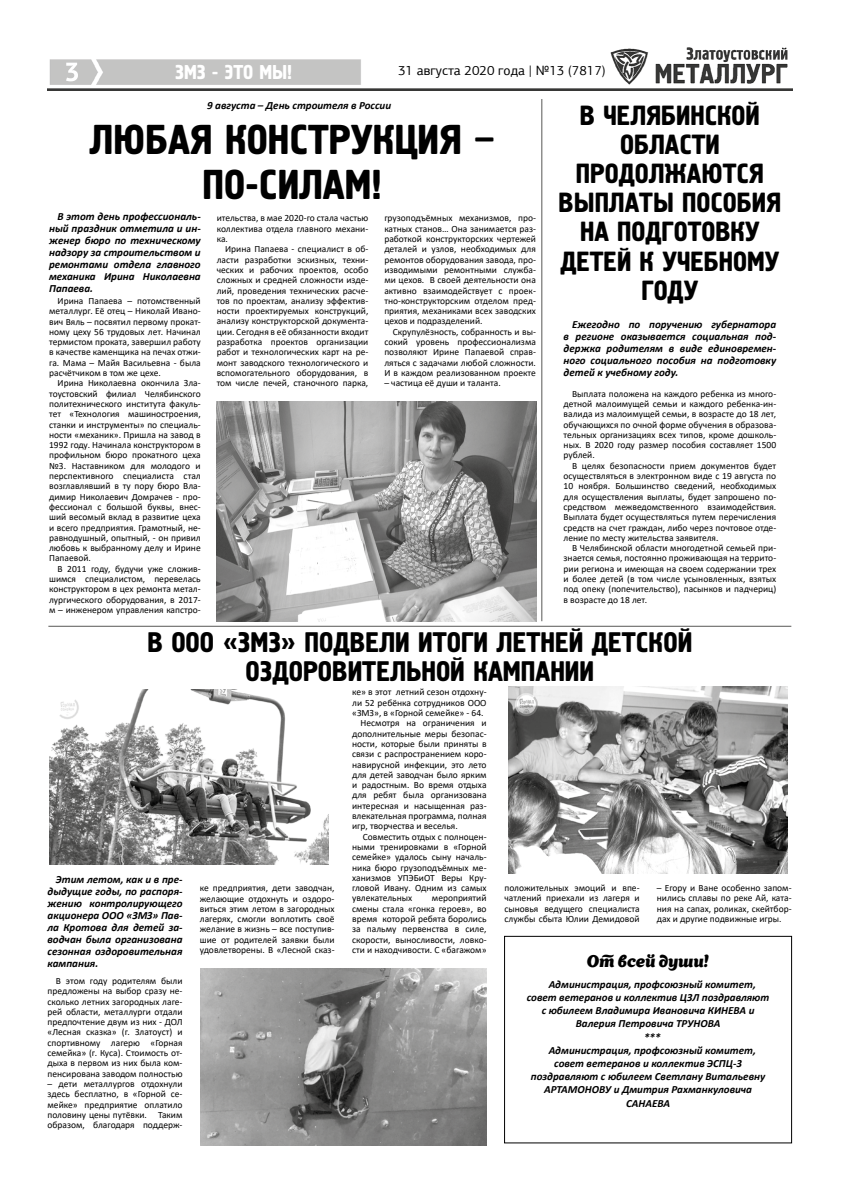
<style>
.page{position:relative;width:842px;height:1191px;background:#fff}
.page>*{position:absolute;margin:0;border:0;box-sizing:border-box;transform-origin:0 0}
.t1{font:41.7px/45.1px "Hermes";color:#000;text-align:center}
.t2{font:28.2px/29.6px "Hermes";color:#000;text-align:center}
.t3{font:27.6px/29px "Hermes";color:#000;text-align:center}
.t4{font:20px "Hermes";color:#fff}
.t5{font:16.6px "Appetite New";color:#000}
.t6{font:13.4px "PF Agora Sans Pro";color:#000}
.t7{font:italic 700 11px/12px "Calibri";color:#000;text-align:justify}
.t8{font:9.5px/10.3px "Calibri";color:#000;text-align:justify}
</style>
<div class="page">
<div style="left:504px;top:935px;width:288px;height:208px;border:1px solid #000"></div>
<img style="left:48px;top:47px;width:744px;height:44px">
<svg style="left:66px;top:63px;width:12px;height:18px"></svg>
<hr style="left:48px;top:626px;width:743px;height:1px;background:#575756">
<hr style="left:541px;top:99px;width:1px;height:522px;background:#575756">
<img style="left:216px;top:402px;width:321px;height:219px">
<img style="left:508px;top:686px;width:280px;height:187px">
<img style="left:201px;top:968px;width:285px;height:177px">
<img style="left:50px;top:690px;width:279px;height:174px">
<h3 class="t4" style="left:175px;top:61px;width:118px">ЗМЗ - ЭТО МЫ!</h3>
<h3 class="t6" style="left:398px;top:62px;width:209px">31 августа 2020 года | №13 (7817)</h3>
<p class="t7" style="left:207px;top:99px;width:185px">9 августа – День строителя в России</p>
<h1 class="t1" style="left:89px;top:118px;width:407px">ЛЮБАЯ КОНСТРУКЦИЯ –<br>ПО-СИЛАМ!</h1>
<p class="t7" style="left:49px;top:210px;width:153px;text-indent:8px">В этот день профессиональ&shy;ный праздник отметила и ин&shy;женер бюро по техническому надзору за строительством и ремонтами отдела главного механика Ирина Николаевна Папаева.</p>
<p class="t8" style="left:49px;top:295px;width:153px;text-indent:8px">Ирина Папаева – потомственный металлург. Её отец – Николай Ивано&shy;вич Вяль – посвятил первому прокат&shy;ному цеху 56 трудовых лет. Начинал термистом проката, завершил работу в качестве каменщика на печах отжи&shy;га. Мама – Майя Васильевна - была расчётчиком в том же цехе.</p>
<p class="t8" style="left:49px;top:378px;width:153px;text-indent:8px">Ирина Николаевна окончила Зла&shy;тоустовский филиал Челябинского политехнического института факуль&shy;тет «Технология машиностроения, станки и инструменты» по специаль&shy;ности «механик». Пришла на завод в 1992 году. Начинала конструктором в профильном бюро прокатного цеха №3. Наставником для молодого и перспективного специалиста стал возглавлявший в ту пору бюро Вла&shy;димир Николаевич Домрачев - про&shy;фессионал с большой буквы, внес&shy;ший весомый вклад в развитие цеха и всего предприятия. Грамотный, не&shy;равнодушный, опытный, - он привил любовь к выбранному делу и Ирине Папаевой.</p>
<p class="t8" style="left:49px;top:563px;width:153px;text-indent:8px">В 2011 году, будучи уже сложив&shy;шимся специалистом, перевелась конструктором в цех ремонта метал&shy;лургического оборудования, в 2017- м – инженером управления капстро-</p>
<p class="t8" style="left:217px;top:213px;width:153px">ительства, в мае 2020-го стала частью коллектива отдела главного механи&shy;ка.</p>
<p class="t8" style="left:217px;top:244px;width:153px;text-indent:8px">Ирина Папаева - специалист в об&shy;ласти разработки эскизных, техни&shy;ческих и рабочих проектов, особо сложных и средней сложности изде&shy;лий, проведения технических расче&shy;тов по проектам, анализу эффектив&shy;ности проектируемых конструкций, анализу конструкторской документа&shy;ции. Сегодня в её обязанности входит разработка проектов организации работ и технологических карт на ре&shy;монт заводского технологического и вспомогательного оборудования, в том числе печей, станочного парка,</p>
<p class="t8" style="left:384px;top:213px;width:153px">грузоподъёмных механизмов, про&shy;катных станов… Она занимается раз&shy;работкой конструкторских чертежей деталей и узлов, необходимых для ремонтов оборудования завода, про&shy;изводимыми ремонтными служба&shy;ми цехов. В своей деятельности она активно взаимодействует с проек&shy;тно-конструкторским отделом пред&shy;приятия, механиками всех заводских цехов и подразделений.</p>
<p class="t8" style="left:384px;top:326px;width:153px;text-indent:8px">Скрупулёзность, собранность и вы&shy;сокий уровень профессионализма позволяют Ирине Папаевой справ&shy;ляться с задачами любой сложности.<br>И в каждом реализованном проекте</p>
<p class="t8" style="left:384px;top:378px;width:118px">– частица её души и таланта.</p>
<h3 class="t3" style="left:559px;top:102px;width:224px">В ЧЕЛЯБИНСКОЙ<br>ОБЛАСТИ<br>ПРОДОЛЖАЮТСЯ<br>ВЫПЛАТЫ ПОСОБИЯ<br>НА ПОДГОТОВКУ<br>ДЕТЕЙ К УЧЕБНОМУ<br>ГОДУ</h3>
<p class="t7" style="left:564px;top:318px;width:214px;text-indent:8px">Ежегодно по поручению губернатора в регионе оказывается социальная под&shy;держка родителям в виде единовремен&shy;ного социального пособия на подготовку детей к учебному году.</p>
<p class="t8" style="left:564px;top:388px;width:214px;text-indent:8px">Выплата положена на каждого ребенка из много&shy;детной малоимущей семьи и каждого ребенка-ин&shy;валида из малоимущей семьи, в возрасте до 18 лет, обучающихся по очной форме обучения в образова&shy;тельных организациях всех типов, кроме дошколь&shy;ных. В 2020 году размер пособия составляет 1500 рублей.</p>
<p class="t8" style="left:564px;top:460px;width:214px;text-indent:8px">В целях безопасности прием документов будет осуществляться в электронном виде с 19 августа по 10 ноября. Большинство сведений, необходимых для осуществления выплаты, будет запрошено по&shy;средством межведомственного взаимодействия.<br>Выплата будет осуществляться путем перечисления средств на счет граждан, либо через почтовое отде&shy;ление по месту жительства заявителя.</p>
<p class="t8" style="left:564px;top:542px;width:214px;text-indent:8px">В Челябинской области многодетной семьей при&shy;знается семья, постоянно проживающая на террито&shy;рии региона и имеющая на своем содержании трех и более детей (в том числе усыновленных, взятых под опеку (попечительство), пасынков и падчериц) в возрасте до 18 лет.</p>
<h2 class="t2" style="left:147px;top:628px;width:546px">В ООО «ЗМЗ» ПОДВЕЛИ ИТОГИ ЛЕТНЕЙ ДЕТСКОЙ<br>ОЗДОРОВИТЕЛЬНОЙ КАМПАНИИ</h2>
<p class="t7" style="left:48px;top:873px;width:137px;text-indent:8px">Этим летом, как и в пре&shy;дыдущие годы, по распоря&shy;жению контролирующего акционера ООО «ЗМЗ» Пав&shy;ла Кротова для детей за&shy;водчан была организована сезонная оздоровительная кампания.</p>
<p class="t8" style="left:48px;top:975px;width:137px;text-indent:8px">В этом году родителям были предложены на выбор сразу не&shy;сколько летних загородных лаге&shy;рей области, металлурги отдали предпочтение двум из них - ДОЛ «Лесная сказка» (г. Златоуст) и спортивному лагерю «Горная семейка» (г. Куса). Стоимость от&shy;дыха в первом из них была ком&shy;пенсирована заводом полностью</p>
<p class="t8" style="left:48px;top:1078px;width:137px">– дети металлургов отдохнули здесь бесплатно, в «Горной се&shy;мейке» предприятие оплатило половину цены путёвки. Таким образом, благодаря поддерж-</p>
<p class="t8" style="left:200px;top:882px;width:136px">ке предприятия, дети заводчан, желающие отдохнуть и оздоро&shy;виться этим летом в загородных лагерях, смогли воплотить своё желание в жизнь – все поступив&shy;шие от родителей заявки были удовлетворены. В «Лесной сказ-</p>
<p class="t8" style="left:352px;top:687px;width:136px">ке» в этот летний сезон отдохну-</p>
<p class="t8" style="left:352px;top:697px;width:136px">ли 52 ребёнка сотрудников ООО</p>
<p class="t8" style="left:352px;top:707px;width:133px">«ЗМЗ», в «Горной семейке» - 64.</p>
<p class="t8" style="left:361px;top:718px;width:127px">Несмотря на ограничения и</p>
<p class="t8" style="left:352px;top:728px;width:136px">дополнительные меры безопас-</p>
<p class="t8" style="left:352px;top:738px;width:136px">ности, которые были приняты в</p>
<p class="t8" style="left:352px;top:748px;width:136px">связи с распространением коро-</p>
<p class="t8" style="left:352px;top:759px;width:136px">навирусной инфекции, это лето</p>
<p class="t8" style="left:352px;top:769px;width:136px">для детей заводчан было ярким</p>
<p class="t8" style="left:352px;top:779px;width:136px">и радостным. Во время отдыха</p>
<p class="t8" style="left:352px;top:790px;width:136px">для ребят была организована</p>
<p class="t8" style="left:352px;top:800px;width:136px">интересная и насыщенная раз-</p>
<p class="t8" style="left:352px;top:810px;width:136px">влекательная программа, полная</p>
<p class="t8" style="left:352px;top:820px;width:107px">игр, творчества и веселья.</p>
<p class="t8" style="left:363px;top:831px;width:125px">Совместить отдых с полноцен-</p>
<p class="t8" style="left:352px;top:841px;width:136px">ными тренировками в «Горной</p>
<p class="t8" style="left:352px;top:851px;width:136px">семейке» удалось сыну началь-</p>
<p class="t8" style="left:352px;top:862px;width:136px">ника бюро грузоподъёмных ме-</p>
<p class="t8" style="left:352px;top:872px;width:136px">ханизмов УПЭБиОТ Веры Кру-</p>
<p class="t8" style="left:352px;top:882px;width:136px">гловой Ивану. Одним из самых</p>
<p class="t8" style="left:352px;top:893px;width:62px">увлекательных</p>
<p class="t8" style="left:352px;top:893px;width:136px;text-indent:80px">мероприятий смены стала «гонка героев», во время которой ребята боролись за пальму первенства в силе, скорости, выносливости, ловко&shy;сти и находчивости. С «багажом»</p>
<p class="t8" style="left:504px;top:882px;width:137px">положительных эмоций и впе&shy;чатлений приехали из лагеря и сыновья ведущего специалиста службы сбыта Юлии Демидовой</p>
<p class="t8" style="left:657px;top:882px;width:136px">– Егору и Ване особенно запом&shy;нились сплавы по реке Ай, ката&shy;ния на сапах, роликах, скейтбор&shy;дах и другие подвижные игры.</p>
<h3 class="t5" style="left:587px;top:949px;width:123px">От всей души!</h3>
<p class="t7" style="left:549px;top:977px;width:209px">Администрация, профсоюзный комитет,</p>
<p class="t7" style="left:527px;top:991px;width:244px">совет ветеранов и коллектив ЦЗЛ поздравляют</p>
<p class="t7" style="left:542px;top:1004px;width:214px">с юбилеем Владимира Ивановича КИНЕВА и</p>
<p class="t7" style="left:576px;top:1017px;width:146px">Валерия Петровича ТРУНОВА</p>
<p class="t7" style="left:644px;top:1030px;width:18px">***</p>
<p class="t7" style="left:549px;top:1043px;width:209px">Администрация, профсоюзный комитет,</p>
<p class="t7" style="left:554px;top:1057px;width:189px">совет ветеранов и коллектив ЭСПЦ-3</p>
<p class="t7" style="left:531px;top:1070px;width:236px">поздравляют с юбилеем Светлану Витальевну</p>
<p class="t7" style="left:544px;top:1083px;width:210px">АРТАМОНОВУ и Дмитрия Рахманкуловича</p>
<p class="t7" style="left:626px;top:1096px;width:46px">САНАЕВА</p>
</div>
